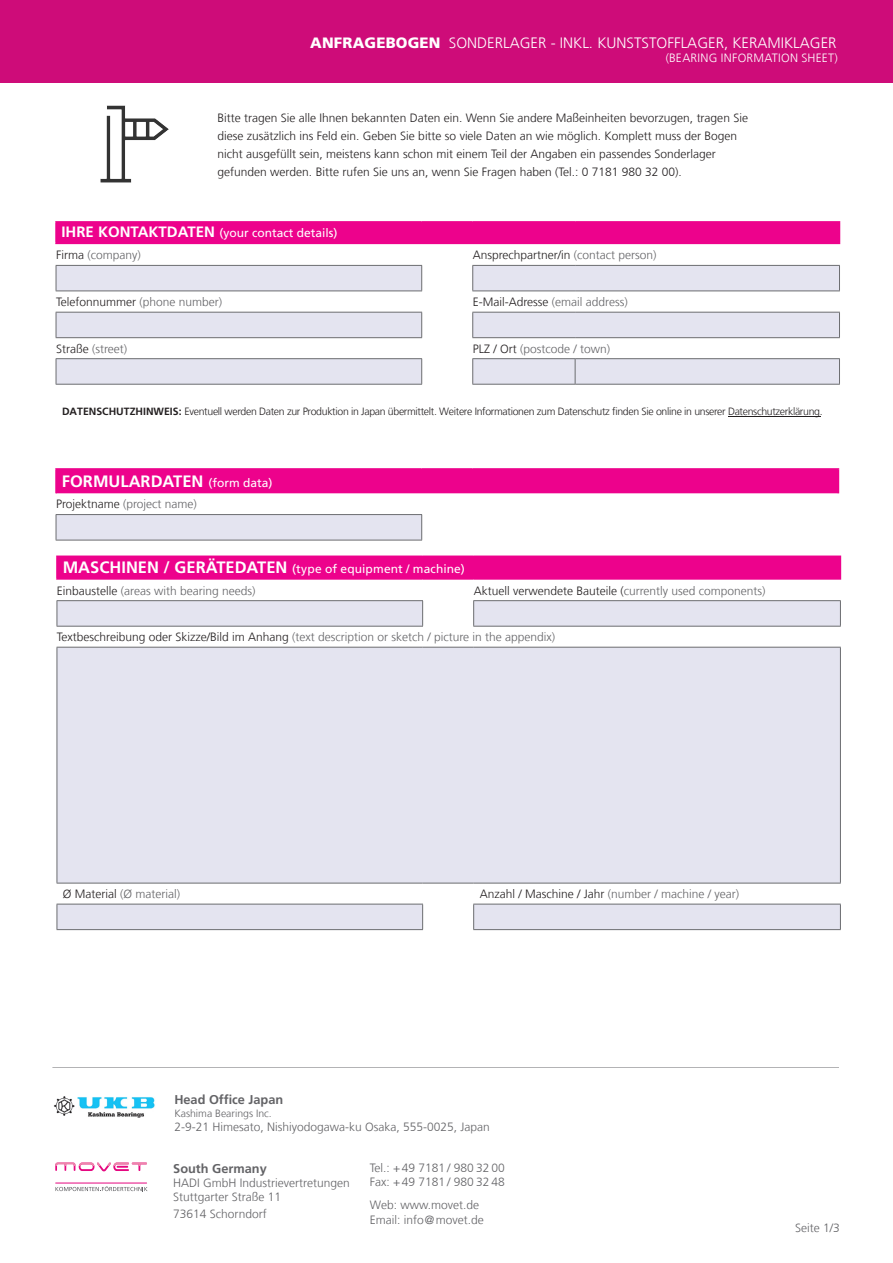
<style>
.page{position:relative;width:893px;height:1263px;background:#fff}
.page>*{position:absolute;margin:0;border:0;box-sizing:border-box;transform-origin:0 0}
.t1{font:700 16.5px "Frutiger LT Com";color:#fff}
.mainTxt_Heading{font:300 15px "Frutiger LT Com";color:#fff}
.t2{font:700 12.75px "Frutiger LT Com";color:#636366}
.Bezeichnung{font:300 12px/18px "Frutiger LT Com";color:#231f20}
.t3{font:300 12px "Frutiger LT Com";color:#636366}
.t4{font:12px "Frutiger LT Com";letter-spacing:.005em;color:#fff}
.mainTxt_Heading-2{font:300 12px "Frutiger LT Com";letter-spacing:.02em;color:#fff}
.t5{font:300 10.5px "Frutiger LT Com";letter-spacing:-.03em;color:#231f20}
.t6{font:300 10.5px "Frutiger LT Com";color:#636366}
.s1{font-weight:900}
.s2{font-weight:700;font-size:15px}
.s3{color:#231f20}
.s4{color:#636366}
.s5{font-weight:700}
.s6{font-weight:400;font-size:12px}
.s7{font-weight:700;font-size:16.5px}
</style>
<div class="page">
<div style="left:0;top:0;width:893px;height:83px;background:#ce0c79"></div>
<img style="left:100px;top:105px;width:69px;height:78px">
<svg style="left:55px;top:1166px;width:86px;height:5px"></svg>
<svg style="left:55px;top:1162px;width:92px;height:4px"></svg>
<hr style="left:56px;top:1183px;width:91px;height:1px;background:#e50780">
<svg style="left:55px;top:1186px;width:93px;height:5px"></svg>
<hr style="left:52px;top:1067px;width:787px;height:1px;background:#6c6d70">
<img style="left:54px;top:1096px;width:101px;height:22px">
<div style="left:56px;top:222px;width:783px;height:21px;background:#ed028c"></div>
<svg style="left:56px;top:265px;width:783px;height:119px;fill:#e4e4f0"></svg>
<hr style="left:55px;top:221px;width:367px;height:2px;background:#ed028c">
<hr style="left:55px;top:223px;width:2px;height:20px;background:#ed028c">
<hr style="left:422px;top:221px;width:51px;height:2px;background:#ed028c">
<hr style="left:473px;top:221px;width:102px;height:2px;background:#ed028c">
<hr style="left:575px;top:221px;width:265px;height:2px;background:#ed028c">
<svg style="left:839px;top:223px;width:1px;height:20px"></svg>
<hr style="left:55px;top:243px;width:367px;height:1px;background:#ed028c">
<hr style="left:422px;top:243px;width:51px;height:1px;background:#ed028c">
<hr style="left:473px;top:243px;width:102px;height:1px;background:#ed028c">
<hr style="left:575px;top:243px;width:265px;height:1px;background:#ed028c">
<hr style="left:56px;top:265px;width:366px;height:1px;background:#6c6d70">
<svg style="left:56px;top:266px;width:1px;height:25px"></svg>
<svg style="left:421px;top:266px;width:1px;height:25px"></svg>
<hr style="left:56px;top:291px;width:366px;height:1px;background:#6c6d70">
<hr style="left:472px;top:265px;width:103px;height:1px;background:#6c6d70">
<svg style="left:472px;top:266px;width:1px;height:25px"></svg>
<hr style="left:575px;top:265px;width:265px;height:1px;background:#6c6d70">
<svg style="left:839px;top:266px;width:1px;height:25px"></svg>
<hr style="left:472px;top:291px;width:103px;height:1px;background:#6c6d70">
<hr style="left:575px;top:291px;width:265px;height:1px;background:#6c6d70">
<hr style="left:56px;top:312px;width:366px;height:1px;background:#6c6d70">
<svg style="left:56px;top:313px;width:1px;height:24px"></svg>
<svg style="left:421px;top:313px;width:1px;height:24px"></svg>
<hr style="left:56px;top:337px;width:366px;height:1px;background:#6c6d70">
<hr style="left:472px;top:312px;width:103px;height:1px;background:#6c6d70">
<svg style="left:472px;top:313px;width:1px;height:24px"></svg>
<hr style="left:575px;top:312px;width:265px;height:1px;background:#6c6d70">
<svg style="left:839px;top:313px;width:1px;height:24px"></svg>
<hr style="left:472px;top:337px;width:103px;height:1px;background:#6c6d70">
<hr style="left:575px;top:337px;width:265px;height:1px;background:#6c6d70">
<hr style="left:56px;top:358px;width:366px;height:1px;background:#6c6d70">
<svg style="left:56px;top:359px;width:1px;height:25px"></svg>
<svg style="left:421px;top:359px;width:1px;height:25px"></svg>
<hr style="left:56px;top:384px;width:366px;height:1px;background:#6c6d70">
<hr style="left:472px;top:358px;width:103px;height:1px;background:#6c6d70">
<svg style="left:472px;top:359px;width:1px;height:25px"></svg>
<hr style="left:575px;top:358px;width:265px;height:1px;background:#6c6d70">
<svg style="left:575px;top:359px;width:1px;height:25px"></svg>
<svg style="left:839px;top:359px;width:1px;height:25px"></svg>
<hr style="left:472px;top:384px;width:103px;height:1px;background:#6c6d70">
<hr style="left:575px;top:384px;width:265px;height:1px;background:#6c6d70">
<div style="left:57px;top:556px;width:783px;height:23px;background:#ed028c"></div>
<svg style="left:57px;top:601px;width:783px;height:328px;background:#e6e6f1"></svg>
<hr style="left:56px;top:555px;width:367px;height:2px;background:#ed028c">
<hr style="left:56px;top:557px;width:2px;height:21px;background:#ed028c">
<hr style="left:423px;top:555px;width:51px;height:2px;background:#ed028c">
<hr style="left:474px;top:555px;width:367px;height:2px;background:#ed028c">
<svg style="left:840px;top:557px;width:1px;height:21px"></svg>
<hr style="left:56px;top:578px;width:367px;height:2px;background:#ed028c">
<hr style="left:423px;top:578px;width:51px;height:2px;background:#ed028c">
<hr style="left:474px;top:578px;width:367px;height:2px;background:#ed028c">
<hr style="left:57px;top:904px;width:366px;height:1px;background:#6c6d70">
<svg style="left:57px;top:904px;width:1px;height:25px"></svg>
<svg style="left:422px;top:904px;width:1px;height:25px"></svg>
<hr style="left:57px;top:929px;width:366px;height:1px;background:#6c6d70">
<hr style="left:473px;top:904px;width:368px;height:1px;background:#6c6d70">
<svg style="left:473px;top:904px;width:1px;height:25px"></svg>
<svg style="left:840px;top:904px;width:1px;height:25px"></svg>
<hr style="left:473px;top:929px;width:368px;height:1px;background:#6c6d70">
<hr style="left:473px;top:600px;width:368px;height:1px;background:#6c6d70">
<svg style="left:473px;top:601px;width:1px;height:25px"></svg>
<svg style="left:840px;top:601px;width:1px;height:25px"></svg>
<hr style="left:473px;top:626px;width:368px;height:1px;background:#6c6d70">
<hr style="left:57px;top:600px;width:366px;height:1px;background:#6c6d70">
<svg style="left:57px;top:601px;width:1px;height:25px"></svg>
<svg style="left:422px;top:601px;width:1px;height:25px"></svg>
<hr style="left:57px;top:626px;width:366px;height:1px;background:#6c6d70">
<hr style="left:57px;top:647px;width:366px;height:1px;background:#6c6d70">
<hr style="left:57px;top:647px;width:1px;height:236px;background:#6c6d70">
<hr style="left:423px;top:647px;width:51px;height:1px;background:#6c6d70">
<hr style="left:474px;top:647px;width:367px;height:1px;background:#6c6d70">
<hr style="left:840px;top:647px;width:1px;height:236px;background:#6c6d70">
<hr style="left:57px;top:883px;width:366px;height:1px;background:#6c6d70">
<hr style="left:423px;top:883px;width:51px;height:1px;background:#6c6d70">
<hr style="left:474px;top:883px;width:367px;height:1px;background:#6c6d70">
<div style="left:56px;top:515px;width:366px;height:25px;background:#e4e4f0"></div>
<hr style="left:55px;top:468px;width:367px;height:2px;background:#ed028c">
<hr style="left:55px;top:470px;width:2px;height:23px;background:#ed028c">
<hr style="left:422px;top:468px;width:51px;height:2px;background:#ed028c">
<hr style="left:473px;top:468px;width:366px;height:2px;background:#ed028c">
<div style="left:57px;top:469px;width:782px;height:24px;background:#ed028c"></div>
<hr style="left:56px;top:514px;width:366px;height:1px;background:#6c6d70">
<svg style="left:56px;top:515px;width:1px;height:25px"></svg>
<svg style="left:421px;top:515px;width:1px;height:25px"></svg>
<hr style="left:56px;top:540px;width:366px;height:1px;background:#6c6d70">
<hr style="left:728px;top:417px;width:92px;height:1px;background:#231f20">
<p class="mainTxt_Heading" style="left:310px;top:34px;width:528px"><span class="s1">ANFRAGEBOGEN</span> SONDERLAGER - INKL. KUNSTSTOFFLAGER, KERAMIKLAGER</p>
<p class="mainTxt_Heading-2" style="left:666px;top:51px;width:174px">(BEARING INFORMATION SHEET)</p>
<p class="Bezeichnung" style="left:218px;top:109px;width:532px">Bitte tragen Sie alle Ihnen bekannten Daten ein. Wenn Sie andere Maßeinheiten bevorzugen, tragen Sie diese zusätzlich ins Feld ein. Geben Sie bitte so viele Daten an wie möglich. Komplett muss der Bogen nicht ausgefüllt sein, meistens kann schon mit einem Teil der Angaben ein passendes Sonderlager gefunden werden. Bitte rufen Sie uns an, wenn Sie Fragen haben (Tel.: 0 7181 980 32 00).</p>
<p class="t4" style="left:61px;top:226px;width:278px"><span class="s2">IHRE KONTAKTDATEN</span> (your contact details)</p>
<p class="t3" style="left:56px;top:248px;width:86px"><span class="s3">Firma</span> (company)</p>
<p class="Bezeichnung" style="left:473px;top:246px;width:185px">Ansprechpartner/in <span class="s4">(contact person)</span></p>
<p class="Bezeichnung" style="left:56px;top:293px;width:168px">Telefonnummer <span class="s4">(phone number)</span></p>
<p class="Bezeichnung" style="left:473px;top:293px;width:156px">E-Mail-Adresse <span class="s4">(email address)</span></p>
<p class="t3" style="left:56px;top:342px;width:73px"><span class="s3">Straße</span> (street)</p>
<p class="t3" style="left:473px;top:342px;width:139px"><span class="s3">PLZ / Ort</span> (postcode / town)</p>
<p class="t5" style="left:62px;top:405px;width:762px"><span class="s5">DATENSCHUTZHINWEIS:</span> Eventuell werden Daten zur Produktion in Japan übermittelt. Weitere Informationen zum Datenschutz finden Sie online in unserer Datenschutzerklärung.</p>
<p class="t1" style="left:62px;top:472px;width:212px">FORMULARDATEN <span class="s6">(form data)</span></p>
<p class="t3" style="left:56px;top:497px;width:142px"><span class="s3">Projektname</span> (project name)</p>
<p class="t4" style="left:63px;top:562px;width:404px"><span class="s7">MASCHINEN / GERÄTEDATEN</span> (type of equipment / machine)</p>
<p class="t3" style="left:57px;top:583px;width:200px"><span class="s3">Einbaustelle</span> (areas with bearing needs)</p>
<p class="Bezeichnung" style="left:474px;top:582px;width:293px">Aktuell verwendete Bauteile (<span class="s4">currently used components)</span></p>
<p class="t3" style="left:57px;top:630px;width:500px"><span class="s3">Textbeschreibung oder Skizze/Bild im Anhang</span> (text description or sketch / picture in the appendix)</p>
<p class="t3" style="left:63px;top:887px;width:119px"><span class="s3">Ø Material</span> (Ø material)</p>
<p class="t3" style="left:480px;top:887px;width:261px"><span class="s3">Anzahl / Maschine / Jahr</span> (number / machine / year)</p>
<p class="t2" style="left:174px;top:1092px;width:110px">Head Office Japan</p>
<p class="t6" style="left:174px;top:1107px;width:99px">Kashima Bearings Inc.</p>
<p class="t3" style="left:174px;top:1120px;width:317px">2-9-21 Himesato, Nishiyodogawa-ku Osaka, 555-0025, Japan</p>
<p class="t2" style="left:173px;top:1161px;width:95px">South Germany</p>
<p class="t3" style="left:173px;top:1176px;width:178px">HADI GmbH Industrievertretungen</p>
<p class="t3" style="left:173px;top:1190px;width:109px">Stuttgarter Straße 11</p>
<p class="t3" style="left:173px;top:1206px;width:95px">73614 Schorndorf</p>
<p class="t3" style="left:370px;top:1160px;width:136px">Tel.: +49 7181 / 980 32 00</p>
<p class="t3" style="left:370px;top:1175px;width:136px">Fax: +49 7181 / 980 32 48</p>
<p class="t3" style="left:370px;top:1198px;width:111px">Web: www.movet.de</p>
<p class="t3" style="left:370px;top:1212px;width:115px">Email: info @movet.de</p>
<p class="t3" style="left:795px;top:1221px;width:46px">Seite 1/3</p>
</div>
